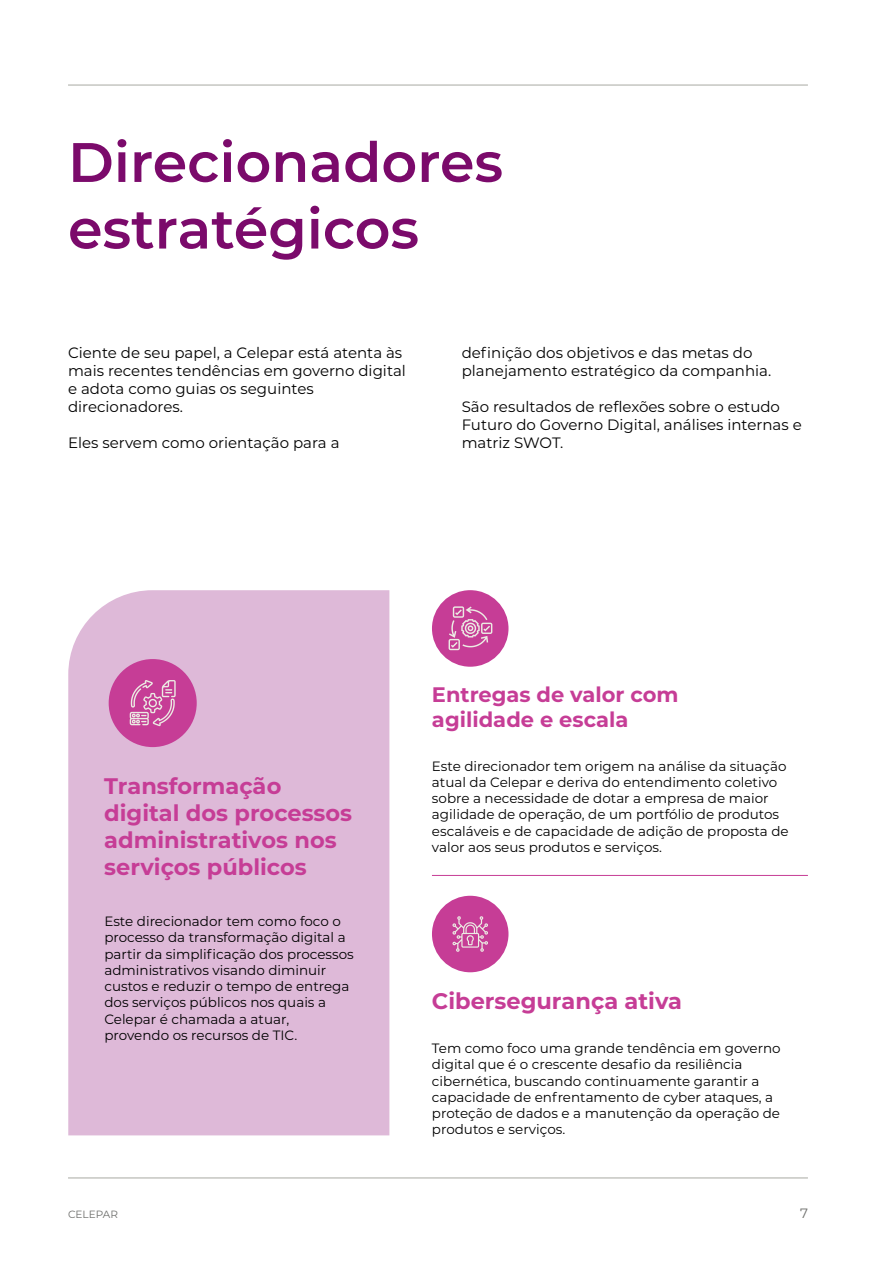
<style>
.page{position:relative;width:893px;height:1263px;background:#fff}
.page>*{position:absolute;margin:0;border:0;box-sizing:border-box;transform-origin:0 0}
.t1{font:600 55.5px/66.6px "Montserrat";color:#7b0a6b}
.t2{font:700 22.5px/27px "Montserrat";color:#c63d96}
.t3{font:700 21px/25.2px "Montserrat";color:#c63d96}
.t4{font:15px/18px "Montserrat";color:#000}
.t5{font:13.5px/16.2px "Montserrat";color:#000}
.t6{font:13.5px "Montserrat";color:#6d6e6b}
.t7{font:10.5px "Montserrat";color:#6d6e6b}
</style>
<div class="page">
<hr style="left:68px;top:1177px;width:740px;height:1px;background:#b2b3ad">
<hr style="left:68px;top:84px;width:740px;height:2px;background:#b2b3ad">
<div style="left:68px;top:590px;width:321px;height:545px;background:#deb9d8"></div>
<div style="left:432px;top:590px;width:76px;height:77px;background:#c63d96;border-radius:50%"></div>
<hr style="left:432px;top:875px;width:376px;height:1px;background:#c63d96">
<svg style="left:449px;top:606px;width:43px;height:44px"></svg>
<div style="left:432px;top:896px;width:76px;height:76px;background:#c63d96;border-radius:50%"></div>
<svg style="left:452px;top:916px;width:36px;height:36px"></svg>
<div style="left:109px;top:659px;width:88px;height:88px;background:#c63d96;border-radius:50%"></div>
<svg style="left:130px;top:680px;width:46px;height:46px"></svg>
<h1 class="t1" style="left:68px;top:126px;width:437px">Direcionadores estratégicos</h1>
<p class="t4" style="left:68px;top:343px;width:339px">Ciente de seu papel, a Celepar está atenta às mais recentes tendências em governo digital e adota como guias os seguintes direcionadores.</p>
<p class="t4" style="left:68px;top:433px;width:273px">Eles servem como orientação para a</p>
<p class="t4" style="left:462px;top:343px;width:311px">definição dos objetivos e das metas do planejamento estratégico da companhia.</p>
<p class="t4" style="left:462px;top:397px;width:342px">São resultados de reflexões sobre o estudo<br>Futuro do Governo Digital, análises internas e matriz SWOT.</p>
<h2 class="t2" style="left:104px;top:772px;width:249px">Transformação digital dos processos administrativos nos serviços públicos</h2>
<p class="t5" style="left:104px;top:913px;width:251px">Este direcionador tem como foco o processo da transformação digital a partir da simplificação dos processos administrativos visando diminuir custos e reduzir o tempo de entrega dos serviços públicos nos quais a Celepar é chamada a atuar, provendo os recursos de TIC.</p>
<h3 class="t3" style="left:432px;top:681px;width:248px">Entregas de valor com agilidade e escala</h3>
<p class="t5" style="left:432px;top:757px;width:358px">Este direcionador tem origem na análise da situação atual da Celepar e deriva do entendimento coletivo sobre a necessidade de dotar a empresa de maior agilidade de operação, de um portfólio de produtos escaláveis e de capacidade de adição de proposta de valor aos seus produtos e serviços.</p>
<h2 class="t2" style="left:432px;top:987px;width:252px">Cibersegurança ativa</h2>
<p class="t5" style="left:432px;top:1040px;width:350px">Tem como foco uma grande tendência em governo digital que é o crescente desafio da resiliência cibernética, buscando continuamente garantir a capacidade de enfrentamento de cyber ataques, a proteção de dados e a manutenção da operação de produtos e serviços.</p>
<p class="t7" style="left:68px;top:1207px;width:51px">CELEPAR</p>
<p class="t6" style="left:800px;top:1204px;width:9px">7</p>
</div>
